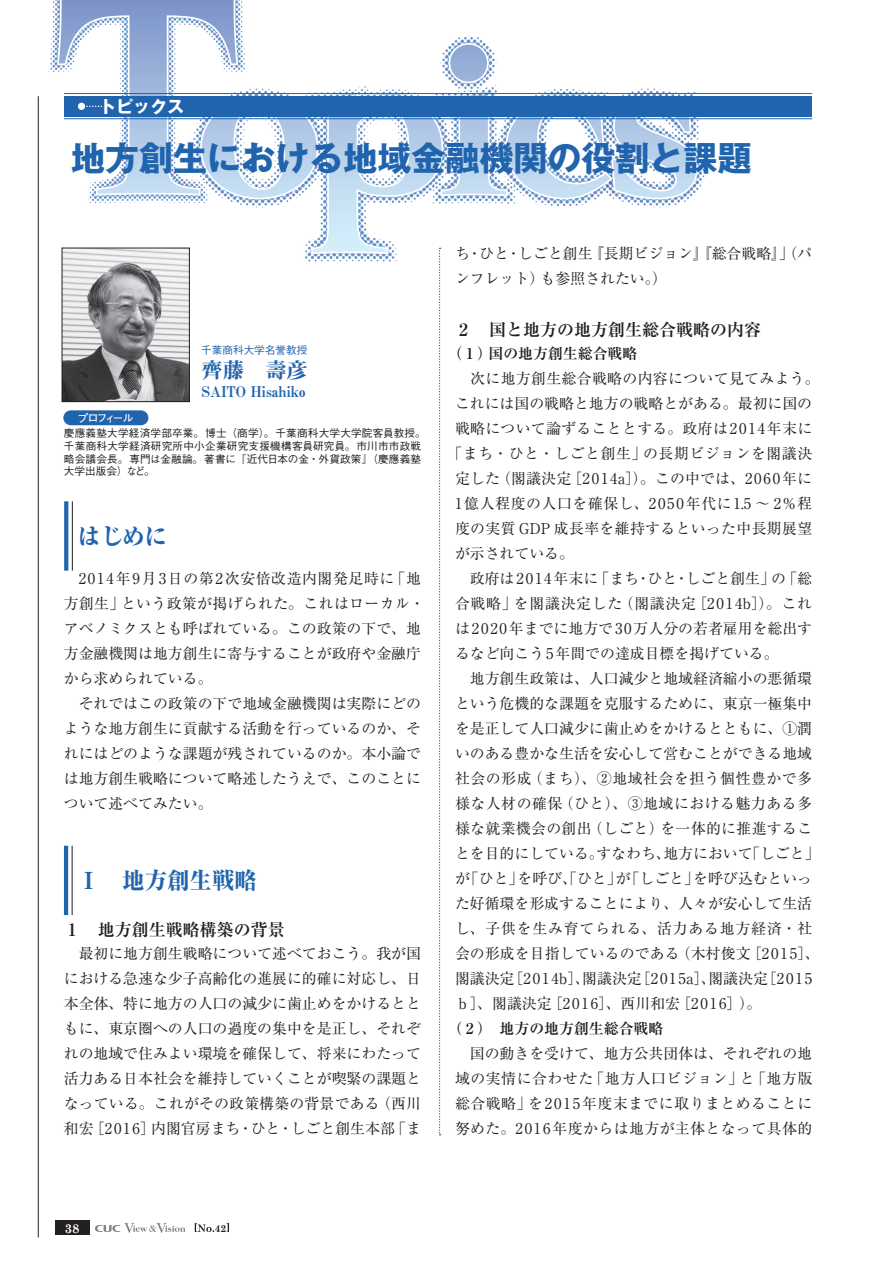
<style>
.page{position:relative;width:893px;height:1263px;background:#fff}
.page>*{position:absolute;margin:0;border:0;box-sizing:border-box;transform-origin:0 0}
.t1{font:700 34.05px "Gothic MB101 Pro";color:#2164ae}
.t2{font:800 23.4px "Ryumin Pro";color:#2164ae;scale:.96 1}
.t3{font:21.3px "Midashi Min Pro MA31";color:#2164ae}
.t4{font:700 16.95px "Ryumin Pro";color:#231f20}
.t5{font:700 16.95px "Gothic MB101 Pro";color:#fff}
.t6{font:14.85px/25px "Ryumin Pro";color:#231f20}
.t7{font:14.85px "Ryumin Pro";letter-spacing:.035em;color:#231f20}
.t8{font:14.85px "Ryumin Pro";letter-spacing:.02em;color:#231f20}
.t9{font:14.85px "Ryumin Pro";letter-spacing:.025em;color:#231f20}
.t10{font:700 14.85px "Ryumin Pro";color:#231f20}
.t11{font:14.85px "Ryumin Pro";letter-spacing:.04em;color:#231f20}
.t12{font:14.85px "Ryumin Pro";letter-spacing:.05em;color:#231f20}
.t13{font:14.85px "Ryumin Pro";letter-spacing:.065em;color:#231f20}
.t14{font:14.85px "Ryumin Pro";letter-spacing:.055em;color:#231f20}
.t15{font:14.85px "Midashi Min Pro MA31";color:#2164ae}
.t16{font:700 12.75px "Century Schoolbook";color:#fff}
.t17{font:500 10.65px/12.8px "Gothic BBB Pro";letter-spacing:.015em;color:#231f20}
.t18{font:500 10.65px "Gothic BBB Pro";color:#2164ae}
.t19{font:700 10.65px "Futo Go B101 Pro";letter-spacing:-.145em;color:#fff}
.t20{font:700 10.05px "Century Schoolbook";color:#231f20}
</style>
<div class="page">
<svg style="left:195px;top:1223px;width:19px;height:9px"></svg>
<svg style="left:227px;top:1223px;width:2px;height:9px"></svg>
<div style="left:55px;top:1220px;width:34px;height:15px;background:#231f20"></div>
<svg style="left:95px;top:1223px;width:91px;height:10px"></svg>
<hr style="left:38px;top:96px;width:1px;height:1141px;background:#231f20">
<img style="left:37px;top:0;width:25px;height:258px">
<img style="left:699px;top:94px;width:44px;height:93px">
<svg style="left:56px;top:0;width:643px;height:255px"></svg>
<div style="left:64px;top:96px;width:748px;height:21px;background:#2164ae"></div>
<div style="left:78px;top:103px;width:7px;height:7px;background:#fff;border-radius:50%"></div>
<svg style="left:86px;top:106px;width:16px;height:1px"></svg>
<hr style="left:64px;top:93px;width:748px;height:1px;background:#2164ae">
<hr style="left:64px;top:118px;width:748px;height:1px;background:#2164ae">
<svg style="left:439px;top:248px;width:2px;height:887px"></svg>
<div style="left:63px;top:410px;width:85px;height:15px;background:#2164ae;border-radius:7px"></div>
<img style="left:64px;top:250px;width:124px;height:150px">
<div style="left:62px;top:248px;width:128px;height:154px;border:1px solid #231f20"></div>
<hr style="left:64px;top:846px;width:4px;height:69px;background:#2164ae">
<hr style="left:72px;top:846px;width:1px;height:69px;background:#231f20">
<svg style="left:64px;top:501px;width:4px;height:70px"></svg>
<hr style="left:72px;top:501px;width:1px;height:70px;background:#231f20">
<p class="t5" style="left:99px;top:92px;width:87px">トピックス</p>
<h1 class="t1" style="left:71px;top:130px;width:682px">地方創生における地域金融機関の役割と課題</h1>
<p class="t18" style="left:201px;top:342px;width:108px">千葉商科大学名誉教授</p>
<h3 class="t3" style="left:202px;top:354px;width:108px">齊藤　壽彦</h3>
<p class="t15" style="left:202px;top:380px;width:105px">SAITO Hisahiko</p>
<p class="t19" style="left:78px;top:409px;width:57px">プロフィール</p>
<p class="t17" style="left:64px;top:425px;width:363px">慶應義塾大学経済学部卒業。博士（商学）。千葉商科大学大学院客員教授。千葉商科大学経済研究所中小企業研究支援機構客員研究員。市川市市政戦略会議会長。専門は金融論。著書に『近代日本の金・外貨政策』（慶應義塾大学出版会）など。</p>
<h2 class="t2" style="left:78px;top:518px;width:95px">はじめに</h2>
<p class="t6" style="left:64px;top:565px;width:362px">　2014年9月3日の第2次安倍改造内閣発足時に「地方創生」という政策が掲げられた。これはローカル・アベノミクスとも呼ばれている。この政策の下で、地方金融機関は地方創生に寄与することが政府や金融庁から求められている。<br>　それではこの政策の下で地域金融機関は実際にどのような地方創生に貢献する活動を行っているのか、それにはどのような課題が残されているのか。本小論では地方創生戦略について略述したうえで、このことについて述べてみたい。</p>
<h2 class="t2" style="left:77px;top:862px;width:189px">Ⅰ　地方創生戦略</h2>
<p class="t4" style="left:64px;top:916px;width:223px">１　地方創生戦略構築の背景</p>
<p class="t6" style="left:64px;top:940px;width:359px;text-align:justify">　最初に地方創生戦略について述べておこう。我が国における急速な少子高齢化の進展に的確に対応し、日本全体、特に地方の人口の減少に歯止めをかけるとともに、東京圏への人口の過度の集中を是正し、それぞれの地域で住みよい環境を確保して、将来にわたって活力ある日本社会を維持していくことが喫緊の課題となっている。これがその政策構築の背景である（西川和宏［2016］内閣官房まち・ひと・しごと創生本部「ま</p>
<p class="t6" style="left:455px;top:240px;width:359px">ち・ひと・しごと創生『長期ビジョン』『総合戦略』」（パンフレット）も参照されたい。）</p>
<p class="t4" style="left:455px;top:316px;width:308px">２　国と地方の地方創生総合戦略の内容</p>
<p class="t10" style="left:448px;top:342px;width:191px">（１）国の地方創生総合戦略</p>
<p class="t9" style="left:455px;top:367px;width:366px">　次に地方創生総合戦略の内容について見てみよう。</p>
<p class="t6" style="left:455px;top:390px;width:359px">これには国の戦略と地方の戦略とがある。最初に国の</p>
<p class="t8" style="left:455px;top:417px;width:359px">戦略について論ずることとする。政府は2014年末に</p>
<p class="t7" style="left:448px;top:442px;width:366px">「まち・ひと・しごと創生」の長期ビジョンを閣議決</p>
<p class="t6" style="left:455px;top:465px;width:359px">定した（閣議決定［2014a］）。この中では、2060年に</p>
<p class="t11" style="left:455px;top:492px;width:359px">1億人程度の人口を確保し、2050年代に1.5 ～ 2％程</p>
<p class="t8" style="left:455px;top:517px;width:359px">度の実質 GDP 成長率を維持するといった中長期展望</p>
<p class="t6" style="left:455px;top:540px;width:121px">が示されている。</p>
<p class="t6" style="left:455px;top:565px;width:359px">　政府は2014年末に「まち・ひと・しごと創生」の「総</p>
<p class="t12" style="left:455px;top:592px;width:359px">合戦略」を閣議決定した（閣議決定［2014b］）。これ</p>
<p class="t6" style="left:455px;top:615px;width:359px">は2020年までに地方で30万人分の若者雇用を総出す</p>
<p class="t6" style="left:455px;top:640px;width:325px">るなど向こう5年間での達成目標を掲げている。</p>
<p class="t6" style="left:455px;top:665px;width:359px">　地方創生政策は、人口減少と地域経済縮小の悪循環</p>
<p class="t6" style="left:455px;top:690px;width:359px">という危機的な課題を克服するために、東京一極集中</p>
<p class="t6" style="left:455px;top:715px;width:359px">を是正して人口減少に歯止めをかけるとともに、①潤</p>
<p class="t6" style="left:455px;top:740px;width:359px">いのある豊かな生活を安心して営むことができる地域</p>
<p class="t7" style="left:455px;top:767px;width:359px">社会の形成（まち）、②地域社会を担う個性豊かで多</p>
<p class="t7" style="left:455px;top:792px;width:359px">様な人材の確保（ひと）、③地域における魅力ある多</p>
<p class="t9" style="left:455px;top:817px;width:359px">様な就業機会の創出（しごと）を一体的に推進するこ</p>
<p class="t6" style="left:455px;top:840px;width:366px">とを目的にしている。すなわち、地方において「しごと」</p>
<p class="t6" style="left:455px;top:865px;width:359px">が「ひと」を呼び、「ひと」が「しごと」を呼び込むといっ</p>
<p class="t6" style="left:455px;top:890px;width:359px">た好循環を形成することにより、人々が安心して生活</p>
<p class="t14" style="left:455px;top:917px;width:359px">し、子供を生み育てられる、活力ある地方経済・社</p>
<p class="t6" style="left:455px;top:940px;width:366px">会の形成を目指しているのである（木村俊文［2015］、</p>
<p class="t6" style="left:455px;top:965px;width:359px">閣議決定［2014b］、閣議決定［2015a］、閣議決定［2015</p>
<p class="t13" style="left:455px;top:992px;width:308px">ｂ］、閣議決定［2016］、西川和宏［2016］）。</p>
<p class="t10" style="left:448px;top:1016px;width:217px">（２）　地方の地方創生総合戦略</p>
<p class="t6" style="left:455px;top:1040px;width:359px;text-align:justify">　国の動きを受けて、地方公共団体は、それぞれの地域の実情に合わせた「地方人口ビジョン」と「地方版総合戦略」を2015年度末までに取りまとめることに努めた。2016年度からは地方が主体となって具体的</p>
<p class="t16" style="left:65px;top:1220px;width:16px">38</p>
<p class="t20" style="left:215px;top:1222px;width:13px">42</p>
</div>
